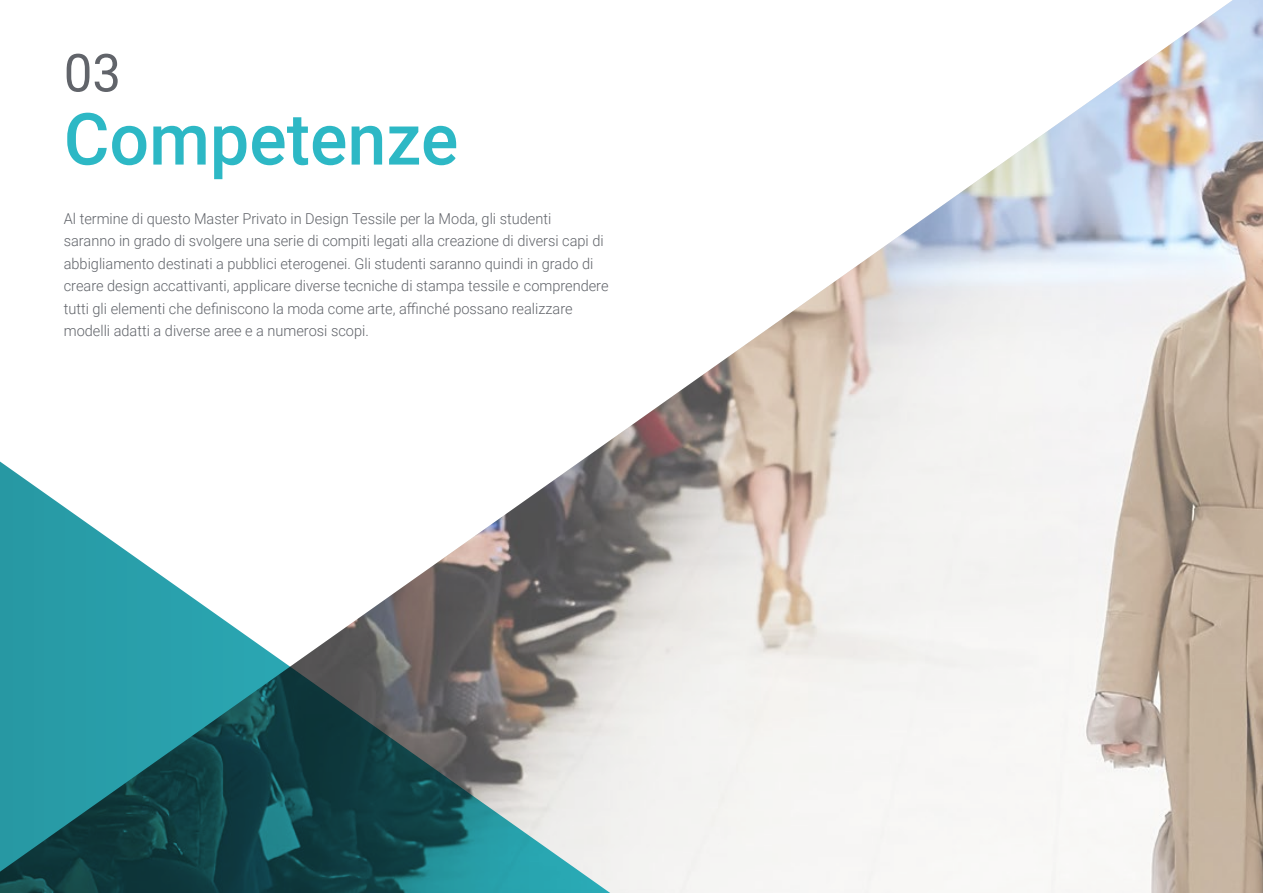
<style>
.page{position:relative;width:1263px;height:893px;background:#fff}
.page>*{position:absolute;margin:0;border:0;box-sizing:border-box;transform-origin:0 0}
.t1{font:500 72px "Roboto";color:#2db8c5}
.t2{font:52.5px "Roboto";color:#61646a}
.t3{font:300 15px/22.5px "Roboto";color:#61646a}
</style>
<div class="page">
<img style="left:602px;top:0;width:661px;height:893px">
<svg style="left:0;top:446px;width:640px;height:447px"></svg>
<h2 class="t2" style="left:64px;top:36px;width:59px">03</h2>
<h1 class="t1" style="left:64px;top:89px;width:396px">Competenze</h1>
<p class="t3" style="left:64px;top:207px;width:546px">Al termine di questo Master Privato in Design Tessile per la Moda, gli studenti<br>saranno in grado di svolgere una serie di compiti legati alla creazione di diversi capi di abbigliamento destinati a pubblici eterogenei. Gli studenti saranno quindi in grado di creare design accattivanti, applicare diverse tecniche di stampa tessile e comprendere tutti gli elementi che definiscono la moda come arte, affinché possano realizzare modelli adatti a diverse aree e a numerosi scopi.</p>
</div>
